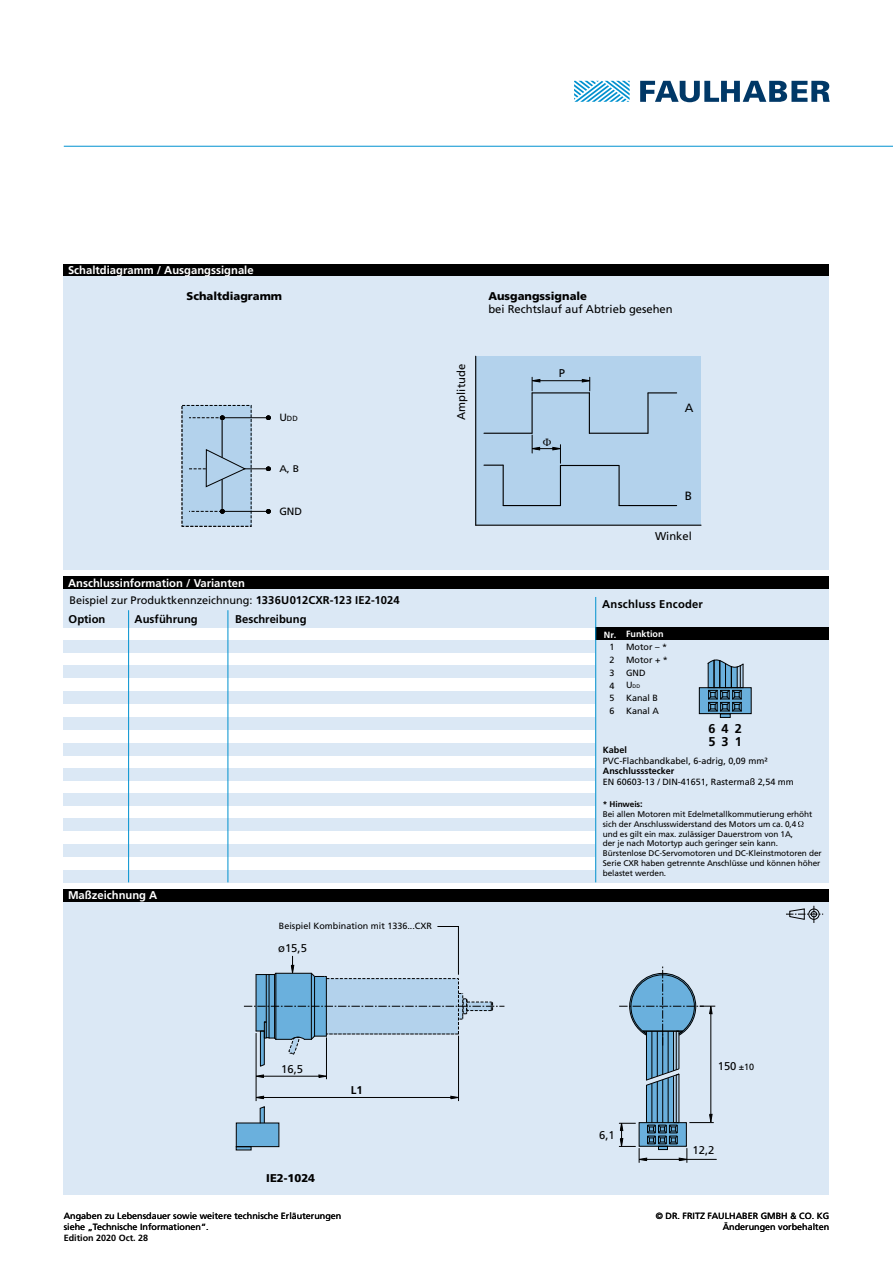
<style>
.page{position:relative;width:893px;height:1263px;background:#fff}
.page>*{position:absolute;margin:0;border:0;box-sizing:border-box;transform-origin:0 0}
.t1{font:700 12.75px/12.8px "Frutiger LT";letter-spacing:.475em;color:#000}
.t2{font:12px "Frutiger LT";color:#000}
.t3{font:700 11.25px "Frutiger LT";color:#fff}
.t4{font:11.25px "Frutiger LT";color:#000}
.t5{font:900 11.25px "Frutiger LT";color:#000}
.t6{font:700 11.25px "Frutiger LT";color:#000}
.t7{font:700 11.25px "Frutiger LT";letter-spacing:.02em;color:#000}
.t8{font:10.95px "Frutiger LT";color:#000}
.t9{font:10.5px "Frutiger LT";color:#000}
.t10{font:9.6px "Frutiger LT";color:#000;scale:1.09 1}
.t11{font:9px/12.8px "Frutiger LT";color:#000}
.t12{font:700 9px "Frutiger LT";color:#000}
.t13{font:700 9px "Frutiger LT";color:#fff}
.t14{font:8.25px/9.9px "Frutiger LT";letter-spacing:-.01em;color:#000}
.t15{font:7.5px "Frutiger LT";color:#000}
.t16{font:5.25px "Frutiger LT";color:#000}
.s1{font-size:10.5px}
.s2{font-weight:700;font-size:11.25px}
.s3{font-size:9px}
.s4{font-weight:700}
.s5{font-weight:700;font-size:9px}
</style>
<div class="page">
<svg style="left:574px;top:81px;width:56px;height:21px"></svg>
<svg style="left:640px;top:81px;width:190px;height:21px"></svg>
<div style="left:64px;top:901px;width:765px;height:294px;background:#dbe8f5"></div>
<div style="left:64px;top:264px;width:765px;height:12px;background:#000"></div>
<div style="left:64px;top:889px;width:765px;height:12px;background:#000"></div>
<div style="left:64px;top:276px;width:765px;height:294px;background:#dbe8f5"></div>
<div style="left:64px;top:576px;width:765px;height:13px;background:#000"></div>
<hr style="left:64px;top:146px;width:829px;height:1px;background:#0092d0">
<div style="left:476px;top:356px;width:225px;height:169px;background:#b3d2ec"></div>
<hr style="left:476px;top:525px;width:225px;height:1px;background:#000">
<hr style="left:475px;top:356px;width:1px;height:169px;background:#000">
<svg style="left:484px;top:465px;width:19px;height:1px"></svg>
<hr style="left:503px;top:465px;width:1px;height:40px;background:#000">
<hr style="left:503px;top:505px;width:57px;height:1px;background:#000">
<hr style="left:560px;top:465px;width:1px;height:40px;background:#000">
<hr style="left:619px;top:505px;width:58px;height:1px;background:#000">
<hr style="left:618px;top:466px;width:2px;height:39px;background:#000">
<hr style="left:560px;top:465px;width:59px;height:1px;background:#000">
<hr style="left:531px;top:393px;width:2px;height:40px;background:#000">
<hr style="left:532px;top:392px;width:57px;height:1px;background:#000">
<hr style="left:589px;top:393px;width:1px;height:40px;background:#000">
<svg style="left:648px;top:392px;width:29px;height:1px"></svg>
<hr style="left:647px;top:393px;width:2px;height:40px;background:#000">
<hr style="left:589px;top:433px;width:59px;height:1px;background:#000">
<hr style="left:484px;top:433px;width:48px;height:1px;background:#000">
<svg style="left:581px;top:377px;width:10px;height:14px"></svg>
<svg style="left:531px;top:377px;width:10px;height:14px"></svg>
<hr style="left:534px;top:380px;width:55px;height:1px;background:#000">
<div style="left:182px;top:405px;width:69px;height:121px;background:#b3d2ec"></div>
<hr style="left:222px;top:417px;width:46px;height:1px;background:#000">
<hr style="left:222px;top:511px;width:46px;height:1px;background:#000">
<hr style="left:222px;top:417px;width:1px;height:40px;background:#000">
<hr style="left:222px;top:479px;width:1px;height:32px;background:#000">
<svg style="left:266px;top:415px;width:5px;height:5px"></svg>
<svg style="left:266px;top:509px;width:5px;height:5px"></svg>
<svg style="left:189px;top:415px;width:36px;height:5px"></svg>
<svg style="left:189px;top:509px;width:36px;height:5px"></svg>
<svg style="left:189px;top:449px;width:82px;height:39px"></svg>
<div style="left:64px;top:743px;width:765px;height:12px;background:#dbe8f5"></div>
<div style="left:64px;top:665px;width:765px;height:13px;background:#dbe8f5"></div>
<div style="left:64px;top:589px;width:765px;height:38px;background:#dbe8f5"></div>
<div style="left:64px;top:640px;width:765px;height:13px;background:#dbe8f5"></div>
<div style="left:64px;top:793px;width:765px;height:13px;background:#dbe8f5"></div>
<div style="left:64px;top:819px;width:765px;height:12px;background:#dbe8f5"></div>
<div style="left:64px;top:691px;width:765px;height:13px;background:#dbe8f5"></div>
<div style="left:64px;top:717px;width:765px;height:13px;background:#dbe8f5"></div>
<div style="left:64px;top:768px;width:765px;height:13px;background:#dbe8f5"></div>
<div style="left:64px;top:844px;width:765px;height:13px;background:#dbe8f5"></div>
<div style="left:64px;top:870px;width:765px;height:12px;background:#dbe8f5"></div>
<hr style="left:228px;top:610px;width:1px;height:272px;background:#0091cf">
<hr style="left:128px;top:610px;width:1px;height:272px;background:#0091cf">
<div style="left:595px;top:626px;width:234px;height:256px;background:#dbe8f5"></div>
<div style="left:595px;top:627px;width:234px;height:13px;background:#000"></div>
<hr style="left:595px;top:597px;width:1px;height:285px;background:#0091cf">
<div style="left:699px;top:688px;width:52px;height:26px;background:#6ab0dd"></div>
<div style="left:720px;top:713px;width:11px;height:5px;border:1px solid #000"></div>
<svg style="left:707px;top:659px;width:37px;height:58px"></svg>
<div style="left:699px;top:687px;width:53px;height:27px;border:1px solid #000"></div>
<svg style="left:798px;top:821px;width:5px;height:6px"></svg>
<svg style="left:786px;top:906px;width:37px;height:17px"></svg>
<hr style="left:261px;top:1076px;width:59px;height:1px;background:#000">
<svg style="left:255px;top:1074px;width:9px;height:4px"></svg>
<svg style="left:318px;top:1074px;width:8px;height:4px"></svg>
<hr style="left:458px;top:1036px;width:1px;height:65px;background:#000">
<hr style="left:259px;top:1097px;width:197px;height:1px;background:#000">
<svg style="left:450px;top:1096px;width:8px;height:3px"></svg>
<svg style="left:255px;top:1096px;width:9px;height:3px"></svg>
<hr style="left:326px;top:1037px;width:1px;height:42px;background:#000">
<hr style="left:256px;top:1033px;width:1px;height:68px;background:#000">
<svg style="left:238px;top:1106px;width:41px;height:44px"></svg>
<div style="left:236px;top:1122px;width:43px;height:25px;border:1px solid #000"></div>
<div style="left:236px;top:1146px;width:15px;height:4px;border:1px solid #000"></div>
<svg style="left:244px;top:926px;width:260px;height:141px"></svg>
<hr style="left:645px;top:1159px;width:71px;height:1px;background:#000">
<svg style="left:619px;top:966px;width:96px;height:196px"></svg>
<svg style="left:531px;top:435px;width:30px;height:28px"></svg>
<h3 class="t3" style="left:68px;top:263px;width:187px">Schaltdiagramm / Ausgangssignale</h3>
<h3 class="t5" style="left:187px;top:289px;width:97px">Schaltdiagramm</h3>
<p class="t15" style="left:279px;top:414px;width:20px"><span class="s1">U</span>DD</p>
<h3 class="t3" style="left:68px;top:576px;width:178px">Anschlussinformation / Varianten</h3>
<p class="t10" style="left:279px;top:462px;width:20px">A, B</p>
<p class="t9" style="left:279px;top:505px;width:24px">GND</p>
<h3 class="t8" style="left:69px;top:594px;width:332px">Beispiel zur Produktkennzeichnung: <span class="s2">1336U012CXR-123 IE2-1024</span></h3>
<h3 class="t6" style="left:69px;top:612px;width:38px">Option</h3>
<h3 class="t6" style="left:135px;top:612px;width:65px">Ausführung</h3>
<h3 class="t6" style="left:235px;top:612px;width:73px">Beschreibung</h3>
<h3 class="t3" style="left:68px;top:888px;width:91px">Maßzeichnung A</h3>
<p class="t11" style="left:279px;top:920px;width:155px">Beispiel Kombination mit 1336...CXR</p>
<h3 class="t4" style="left:278px;top:941px;width:30px">ø15,5</h3>
<h3 class="t4" style="left:455px;top:420px;width:57px;rotate:-90deg">Amplitude</h3>
<h3 class="t5" style="left:488px;top:289px;width:100px">Ausgangssignale</h3>
<h3 class="t4" style="left:488px;top:302px;width:186px">bei Rechtslauf auf Abtrieb gesehen</h3>
<h3 class="t4" style="left:559px;top:367px;width:8px">P</h3>
<h2 class="t2" style="left:685px;top:400px;width:10px">A</h2>
<h2 class="t2" style="left:685px;top:488px;width:9px">B</h2>
<h3 class="t4" style="left:655px;top:530px;width:38px">Winkel</h3>
<h3 class="t7" style="left:602px;top:597px;width:102px">Anschluss Encoder</h3>
<p class="t13" style="left:604px;top:629px;width:61px">Nr. Funktion</p>
<p class="t11" style="left:626px;top:641px;width:43px;text-align:justify">Motor – * Motor + * GND</p>
<p class="t16" style="left:626px;top:683px;width:16px"><span class="s3">U</span>DD</p>
<p class="t11" style="left:626px;top:692px;width:35px">Kanal B<br>Kanal A</p>
<p class="t11" style="left:609px;top:641px;width:7px;text-align:justify">1<br>2<br>3<br>4<br>5<br>6</p>
<h1 class="t1" style="left:708px;top:722px;width:35px">642<br>531</h1>
<p class="t12" style="left:603px;top:744px;width:26px">Kabel</p>
<p class="t11" style="left:603px;top:754px;width:166px">PVC-Flachbandkabel, 6-adrig, 0,09 mm²</p>
<p class="t12" style="left:603px;top:766px;width:73px">Anschlussstecker</p>
<p class="t11" style="left:603px;top:776px;width:193px">EN 60603-13 / DIN-41651, Rastermaß 2,54 mm</p>
<p class="t14" style="left:603px;top:799px;width:220px"><span class="s4">* Hinweis</span><span class="s5">:<br></span>Bei allen Motoren mit Edelmetallkommutierung erhöht sich der Anschlusswiderstand des Motors um ca. 0,4<br>und es gilt ein max. zulässiger Dauerstrom von 1A,<br>der je nach Motortyp auch geringer sein kann.<br>Bürstenlose DC-Servomotoren und DC-Kleinstmotoren der Serie CXR haben getrennte Anschlüsse und können höher belastet werden.</p>
<h3 class="t4" style="left:281px;top:1063px;width:23px">16,5</h3>
<h3 class="t5" style="left:266px;top:1171px;width:50px">IE2-1024</h3>
<h3 class="t6" style="left:351px;top:1084px;width:13px">L1</h3>
<h3 class="t4" style="left:599px;top:1128px;width:17px">6,1</h3>
<h3 class="t4" style="left:718px;top:1059px;width:38px">150 <span class="s3">±10</span></h3>
<h3 class="t4" style="left:692px;top:1144px;width:23px">12,2</h3>
<p class="t11" style="left:64px;top:1210px;width:279px;line-height:10.8px">Angaben zu Lebensdauer sowie weitere technische Erläuterungen siehe „Technische Informationen“.</p>
<p class="t11" style="left:656px;top:1210px;width:175px;line-height:10.8px;text-align:right">© DR. FRITZ FAULHABER GMBH &amp; CO. KG<br>Änderungen vorbehalten</p>
<p class="t12" style="left:64px;top:1233px;width:86px">Edition 2020 Oct. 28</p>
</div>
